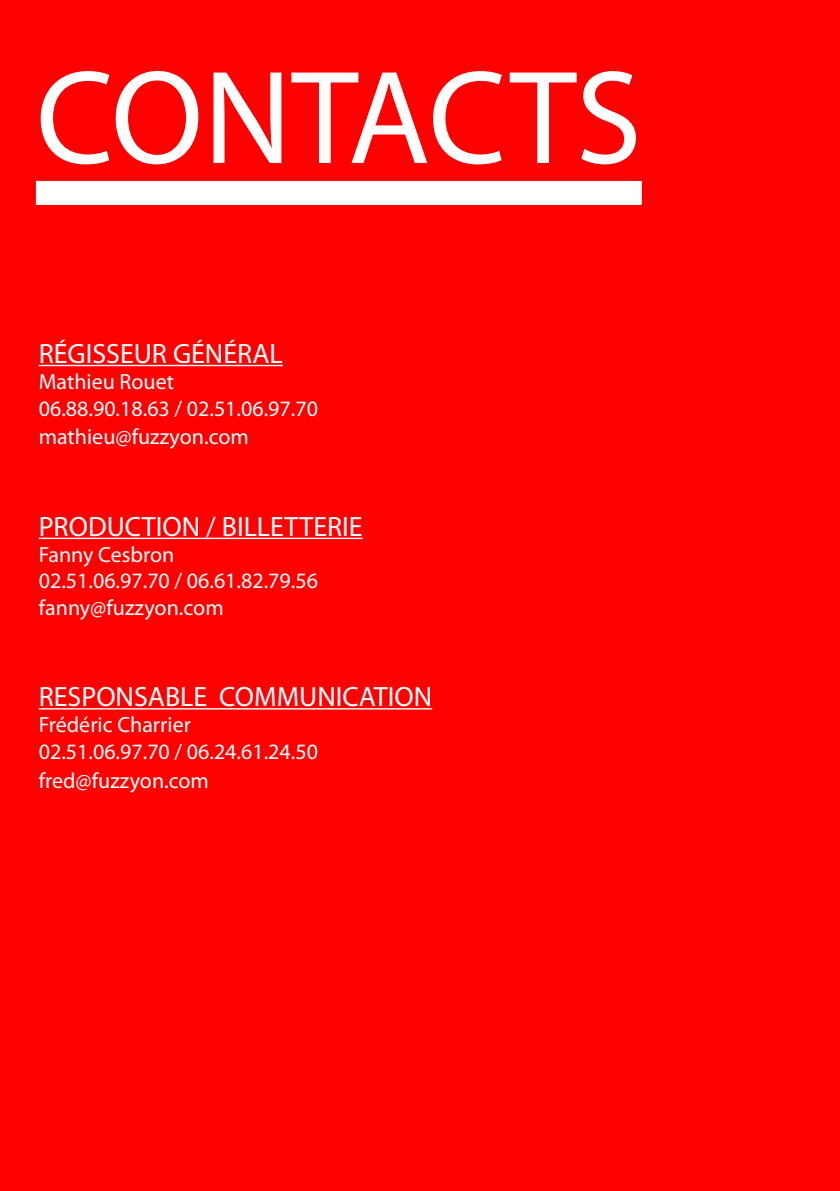
<style>
.page{position:relative;width:840px;height:1191px;background:#fff}
.page>*{position:absolute;margin:0;border:0;box-sizing:border-box;transform-origin:0 0}
.t1{font:134px "Myriad Pro";letter-spacing:-.005em;color:#fff}
.t2{font:28px "Myriad Pro";color:#fff}
.t3{font:22px "Myriad Pro";color:#fff}
</style>
<div class="page">
<div style="left:0;top:0;width:839px;height:1191px;background:#f00"></div>
<div style="left:36px;top:181px;width:605px;height:24px;background:#fff"></div>
<hr style="left:39px;top:365px;width:243px;height:1px;background:#fff">
<hr style="left:39px;top:537px;width:323px;height:2px;background:#fff">
<hr style="left:39px;top:708px;width:393px;height:1px;background:#fff">
<p class="t1" style="left:36px;top:35px;width:607px">CONTACTS</p>
<p class="t2" style="left:39px;top:336px;width:245px">RÉGISSEUR GÉNÉRAL</p>
<p class="t3" style="left:39px;top:368px;width:137px">Mathieu Rouet</p>
<p class="t3" style="left:39px;top:394px;width:281px">06.88.90.18.63 / 02.51.06.97.70</p>
<p class="t3" style="left:39px;top:423px;width:211px">mathieu@fuzzyon.com</p>
<p class="t2" style="left:39px;top:509px;width:325px">PRODUCTION / BILLETTERIE</p>
<p class="t3" style="left:39px;top:541px;width:137px">Fanny Cesbron</p>
<p class="t3" style="left:39px;top:567px;width:281px">02.51.06.97.70 / 06.61.82.79.56</p>
<p class="t3" style="left:39px;top:594px;width:186px">fanny@fuzzyon.com</p>
<p class="t2" style="left:39px;top:679px;width:395px">RESPONSABLE COMMUNICATION</p>
<p class="t3" style="left:39px;top:711px;width:154px">Frédéric Charrier</p>
<p class="t3" style="left:39px;top:738px;width:281px">02.51.06.97.70 / 06.24.61.24.50</p>
<p class="t3" style="left:39px;top:766px;width:172px">fred@fuzzyon.com</p>
</div>
